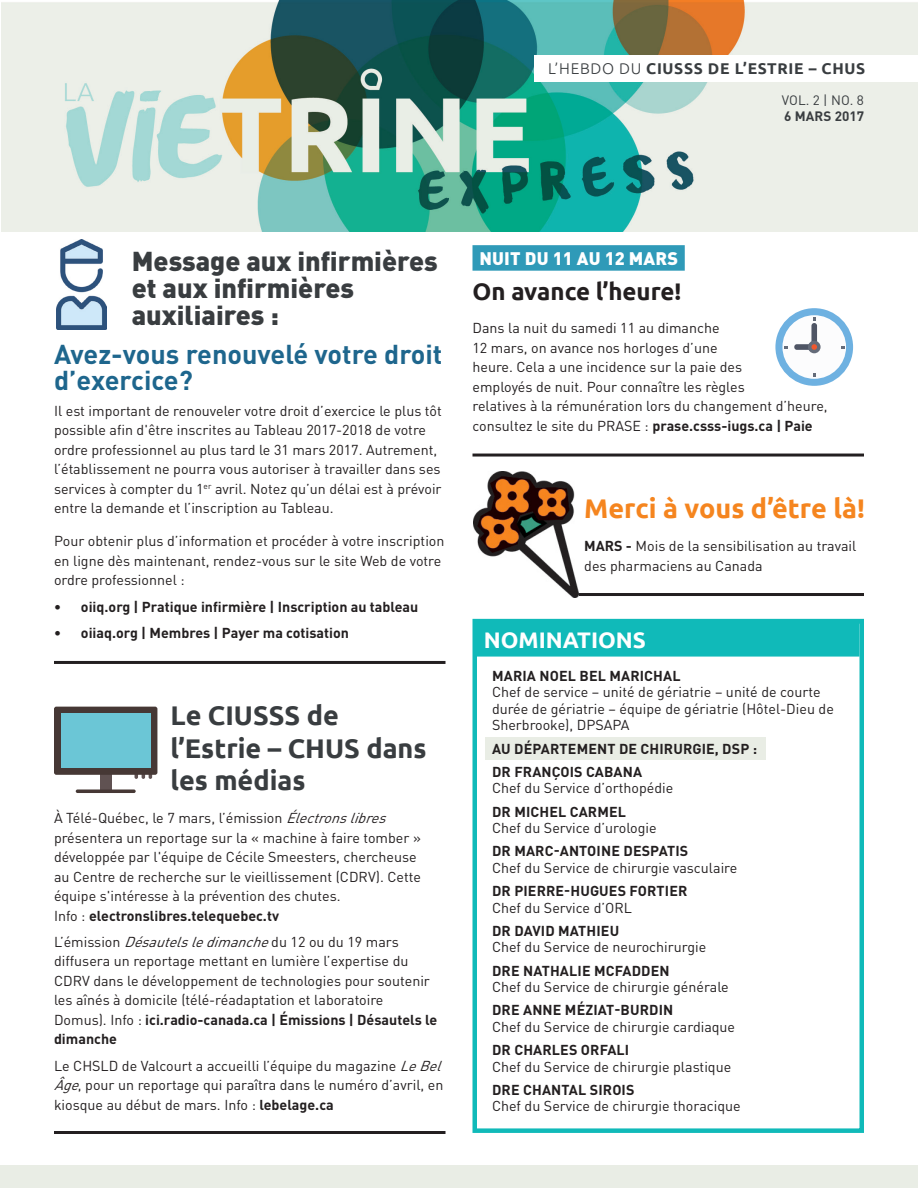
<style>
.page{position:relative;width:918px;height:1188px;background:#fff}
.page>*{position:absolute;margin:0;border:0;box-sizing:border-box;transform-origin:0 0}
.Titre__ajouter_coule{font:900 27px/27px "DIN Pro";color:#393d40}
.Texte_courant{font:700 27px/25.5px "DIN Pro";color:#1e668d}
.Titre__ajouter_coule-2{font:700 27px/32.4px "Ubuntu";color:#393d40}
.Texte_courant-2{font:700 27px "Ubuntu";color:#f5851f}
.Titre__ajouter_coule-3{font:700 24px "Ubuntu";color:#231f20}
.t1{font:700 22.5px "Ubuntu";color:#fff}
.Section_inversé{font:900 18px "DIN Pro";letter-spacing:.01em;color:#fff}
.t2{font:700 15.6px "Ubuntu";letter-spacing:.045em;color:#393d40}
.Texte_courant-3{font:14.25px/19.5px "DIN Pro";color:#231f20}
.Texte_courant-4{font:700 14.25px/16.5px "DIN Pro";color:#231f20}
.t3{font:13.5px/16.2px "DIN Pro";color:#393d40}
.s1{font-weight:300}
.s2{font-weight:700}
.s3{font-style:italic}
.s4{font-weight:400}
</style>
<div class="page">
<div style="left:0;top:1165px;width:918px;height:23px;background:#e9ede5"></div>
<img style="left:1px;top:0;width:917px;height:231px">
<div style="left:485px;top:738px;width:281px;height:22px;background:#e9ede5"></div>
<div style="left:535px;top:55px;width:383px;height:27px;background:#fff"></div>
<div style="left:477px;top:621px;width:383px;height:36px;background:#10bab9"></div>
<div style="left:472px;top:619px;width:392px;height:514px;border:4px solid #10bab9"></div>
<hr style="left:54px;top:661px;width:392px;height:3px;background:#231f20">
<hr style="left:54px;top:1131px;width:392px;height:3px;background:#231f20">
<img style="left:57px;top:240px;width:50px;height:90px">
<hr style="left:474px;top:593px;width:390px;height:3px;background:#231f20">
<img style="left:474px;top:471px;width:104px;height:126px">
<div style="left:472px;top:245px;width:213px;height:26px;background:#2f9ab8"></div>
<hr style="left:472px;top:454px;width:392px;height:3px;background:#231f20">
<div style="left:775px;top:308px;width:78px;height:78px;background:#6eb1e1;border-radius:50%"></div>
<div style="left:782px;top:315px;width:64px;height:64px;background:#fcfcfd;border-radius:50%"></div>
<div style="left:811px;top:323px;width:6px;height:27px;background:#4f5565;border-radius:3px"></div>
<div style="left:794px;top:344px;width:23px;height:6px;background:#4f5565;border-radius:3px"></div>
<div style="left:808px;top:341px;width:13px;height:12px;background:#646b79;border-radius:50%"></div>
<svg style="left:811px;top:344px;width:6px;height:6px"></svg>
<svg style="left:135px;top:775px;width:17px;height:4px"></svg>
<div style="left:100px;top:768px;width:12px;height:23px;background:#605252"></div>
<div style="left:54px;top:707px;width:103px;height:68px;background:#463835;border-radius:2px"></div>
<div style="left:61px;top:714px;width:89px;height:54px;background:#6bc6d6"></div>
<svg style="left:76px;top:789px;width:60px;height:4px"></svg>
<p class="t2" style="left:548px;top:59px;width:319px"><span class="s1">L’HEBDO DU</span> CIUSSS DE L’ESTRIE – CHUS</p>
<p class="t3" style="left:782px;top:92px;width:84px">VOL. 2 | NO. 8<br><span class="s2">6 MARS 2017</span></p>
<p class="Titre__ajouter_coule" style="left:132px;top:247px;width:308px">Message aux infirmières et aux infirmières auxiliaires :</p>
<p class="Texte_courant" style="left:54px;top:341px;width:390px">Avez-vous renouvelé votre droit d’exercice?</p>
<p class="Texte_courant-3" style="left:54px;top:400px;width:389px">Il est important de renouveler votre droit d’exercice le plus tôt possible afin d'être inscrites au Tableau 2017-2018 de votre ordre professionnel au plus tard le 31 mars 2017. Autrement, l’établissement ne pourra vous autoriser à travailler dans ses services à compter du 1<sup>er</sup> avril. Notez qu’un délai est à prévoir entre la demande et l’inscription au Tableau.</p>
<p class="Texte_courant-3" style="left:54px;top:531px;width:392px">Pour obtenir plus d’information et procéder à votre inscription en ligne dès maintenant, rendez-vous sur le site Web de votre ordre professionnel :</p>
<p class="Texte_courant-4" style="left:54px;top:598px;width:366px">• oiiq.org | Pratique infirmière | Inscription au tableau</p>
<p class="Texte_courant-4" style="left:54px;top:624px;width:297px">• oiiaq.org | Membres | Payer ma cotisation</p>
<p class="Titre__ajouter_coule-2" style="left:171px;top:699px;width:258px">Le CIUSSS de l’Estrie – CHUS dans les médias</p>
<p class="Texte_courant-3" style="left:54px;top:808px;width:368px">À Télé-Québec, le 7 mars, l’émission <span class="s3">Électronslibres </span>présentera un reportage sur la « machine à faire tomber » développée par l'équipe de Cécile Smeesters, chercheuse au Centre de recherche sur le vieillissement (CDRV). Cette équipe s'intéresse à la prévention des chutes.<br>Info : <span class="s2">electronslibres.telequebec.tv</span></p>
<p class="Texte_courant-3" style="left:54px;top:931px;width:385px">L’émission <span class="s3">Désautelsledimanche</span>du 12 ou du 19 mars diffusera un reportage mettant en lumière l’expertise du CDRV dans le développement de technologies pour soutenir les aînés à domicile (télé-réadaptation et laboratoire Domus). Info : <span class="s2">ici.radio-canada.ca | Émissions | Désautels le dimanche</span></p>
<p class="Texte_courant-3" style="left:54px;top:1055px;width:395px">Le CHSLD de Valcourt a accueilli l’équipe du magazine <span class="s3">LeBel<br>Âge</span>, pour un reportage qui paraîtra dans le numéro d’avril, en kiosque au début de mars. Info : <span class="s2">lebelage.ca</span></p>
<p class="Section_inversé" style="left:479px;top:246px;width:200px">NUIT DU 11 AU 12 MARS</p>
<p class="Titre__ajouter_coule-3" style="left:472px;top:277px;width:210px">On avance l’heure!</p>
<p class="Texte_courant-3" style="left:472px;top:318px;width:357px">Dans la nuit du samedi 11 au dimanche<br>12 mars, on avance nos horloges d’une<br>heure. Cela a une incidence sur la paie des<br>employés de nuit. Pour connaître les règles<br>relatives à la rémunération lors du changement d’heure, consultez le site du PRASE : <span class="s2">prase.csss-iugs.ca | Paie</span></p>
<p class="Texte_courant-2" style="left:584px;top:492px;width:282px">Merci à vous d’être là!</p>
<p class="Texte_courant-3" style="left:584px;top:536px;width:274px"><span class="s2">MARS -</span> Mois de la sensibilisation au travail des pharmaciens au Canada</p>
<p class="t1" style="left:484px;top:626px;width:164px">NOMINATIONS</p>
<p class="Texte_courant-3" style="left:492px;top:667px;width:343px;line-height:16.5px"><span class="s2">MARIA NOEL BEL MARICHAL<br></span>Chef de service – unité de gériatrie – unité de courte durée de gériatrie – équipe de gériatrie (Hôtel-Dieu de Sherbrooke), DPSAPA</p>
<p class="Texte_courant-4" style="left:492px;top:740px;width:267px">AU DÉPARTEMENT DE CHIRURGIE, DSP :</p>
<p class="Texte_courant-3" style="left:492px;top:763px;width:183px;line-height:16.5px"><span class="s2">DR FRANÇOIS CABANA<br></span>Chef du Service d’orthopédie</p>
<p class="Texte_courant-3" style="left:492px;top:803px;width:166px;line-height:16.5px"><span class="s2">DR MICHEL CARMEL<br></span>Chef du Service d’urologie</p>
<p class="Texte_courant-3" style="left:492px;top:842px;width:247px;line-height:16.5px"><span class="s2">DR MARC-ANTOINE DESPATIS<br></span>Chef du Service de chirurgie vasculaire</p>
<p class="Texte_courant-4" style="left:492px;top:882px;width:197px">DR PIERRE-HUGUES FORTIER<br><span class="s4">Chef du Service d’ORL</span></p>
<p class="Texte_courant-3" style="left:492px;top:922px;width:216px;line-height:16.5px"><span class="s2">DR DAVID MATHIEU<br></span>Chef du Service de neurochirurgie</p>
<p class="Texte_courant-3" style="left:492px;top:962px;width:238px;line-height:16.5px"><span class="s2">DRE NATHALIE MCFADDEN<br></span>Chef du Service de chirurgie générale</p>
<p class="Texte_courant-3" style="left:492px;top:1001px;width:245px;line-height:16.5px"><span class="s2">DRE ANNE MÉZIAT-BURDIN<br></span>Chef du Service de chirurgie cardiaque</p>
<p class="Texte_courant-3" style="left:492px;top:1041px;width:241px;line-height:16.5px"><span class="s2">DR CHARLES ORFALI<br></span>Chef du Service de chirurgie plastique</p>
<p class="Texte_courant-3" style="left:492px;top:1081px;width:250px;line-height:16.5px"><span class="s2">DRE CHANTAL SIROIS<br></span>Chef du Service de chirurgie thoracique</p>
</div>
